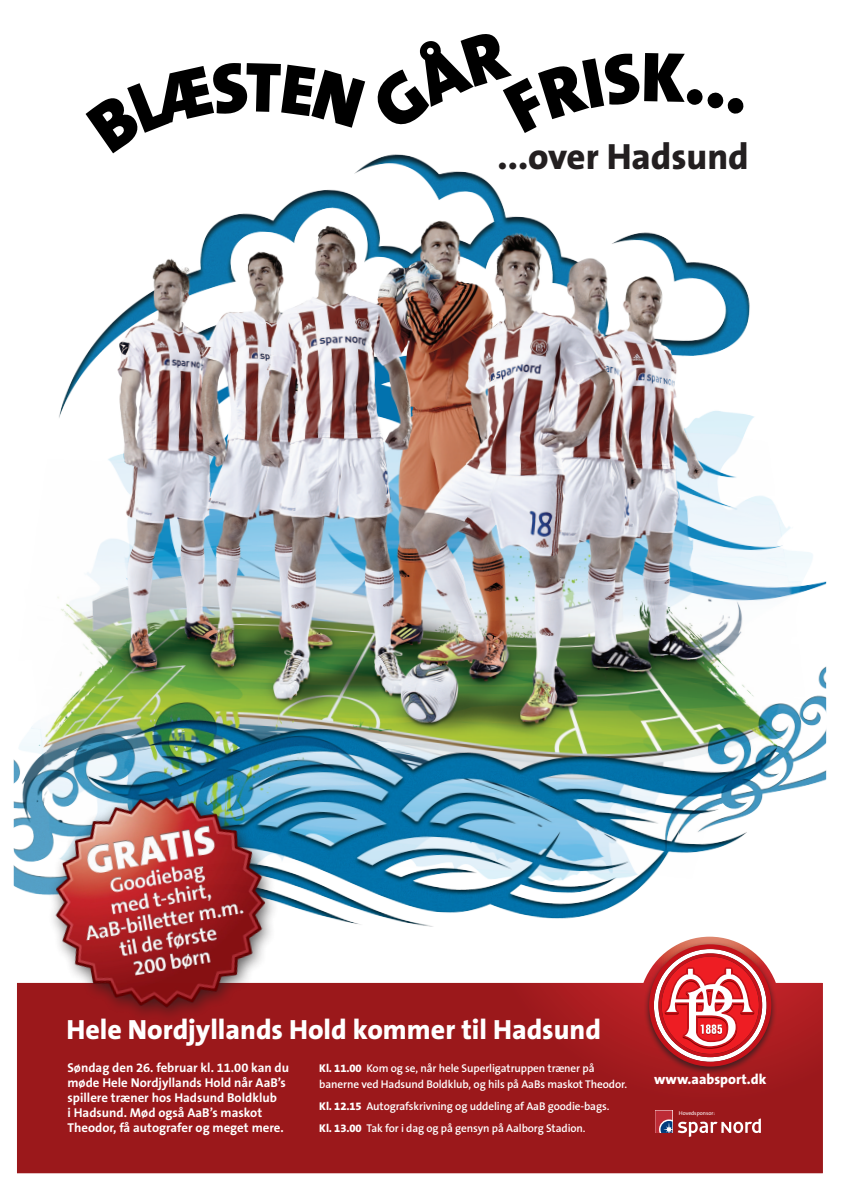
<style>
.page{position:relative;width:842px;height:1191px;background:#fff}
.page>*{position:absolute;margin:0;border:0;box-sizing:border-box;transform-origin:0 0}
.t1{font:800 36.7px "The Sans B8";color:#231f20}
.t2{font:800 27.9px "The Sans B8";color:#fff}
.t3{font:800 14.2px "The Sans B8";color:#fff}
.t4{font:700 12.9px/15px "The Sans B7";color:#fff}
.t5{font:600 11.3px/16.1px "The Sans B6";letter-spacing:-.01em;color:#fff}
.t6{font:5.6px "The Sans B5 Plain";color:#fff}
.s1{font-family:"The Sans B8";font-weight:800}
</style>
<div class="page">
<img style="left:14px;top:81px;width:812px;height:846px">
<svg style="left:17px;top:936px;width:806px;height:238px;background:#aa393b"></svg>
<div style="left:644px;top:942px;width:132px;height:132px;background:#231f20;opacity:.75"></div>
<svg style="left:649px;top:944px;width:122px;height:122px"></svg>
<svg style="left:655px;top:1110px;width:17px;height:23px"></svg>
<svg style="left:678px;top:1118px;width:83px;height:19px"></svg>
<img style="left:28px;top:769px;width:276px;height:283px">
<svg style="left:86px;top:63px;width:279px;height:90px"></svg>
<svg style="left:374px;top:34px;width:370px;height:99px"></svg>
<p class="t1" style="left:498px;top:137px;width:253px">...over Hadsund</p>
<p class="t2" style="left:66px;top:1015px;width:536px">Hele Nordjyllands Hold kommer til Hadsund</p>
<p class="t4" style="left:68px;top:1060px;width:223px">Søndag den 26. februar kl. 11.00 kan du møde Hele Nordjyllands Hold når AaB’s spillere træner hos Hadsund Boldklub<br>i Hadsund. Mød også AaB’s maskot Theodor, få autografer og meget mere.</p>
<p class="t5" style="left:319px;top:1060px;width:309px"><span class="s1">Kl. 11.00</span> Kom og se, når hele Superligatruppen træner på banerne ved Hadsund Boldklub, og hils på AaBs maskot Theodor.</p>
<p class="t5" style="left:319px;top:1098px;width:292px"><span class="s1">Kl. 12.15</span> Autografskrivning og uddeling af AaB goodie-bags.</p>
<p class="t5" style="left:319px;top:1121px;width:268px"><span class="s1">Kl. 13.00</span> Tak for i dag og på gensyn på Aalborg Stadion.</p>
<p class="t3" style="left:654px;top:1072px;width:114px">www.aabsport.dk</p>
<p class="t6" style="left:679px;top:1109px;width:38px">Hovedsponsor:</p>
</div>
